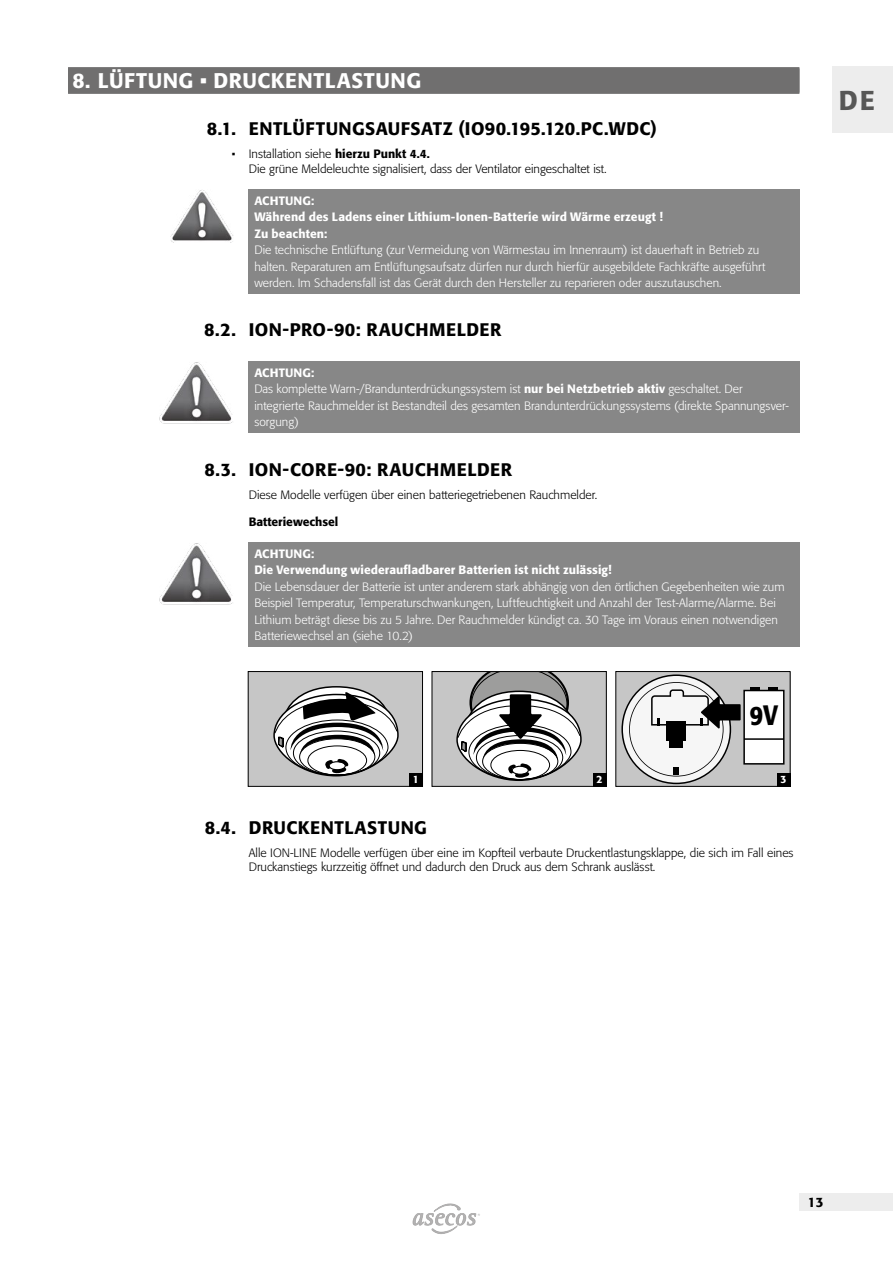
<style>
.page{position:relative;width:893px;height:1263px;background:#fff}
.page>*{position:absolute;margin:0;border:0;box-sizing:border-box;transform-origin:0 0}
.t1{font:500 condensed 27.75px "Formata Pro";color:#000}
.t2{font:500 27px "Formata Pro";color:#575756}
.t3{font:500 21px "Formata Pro";letter-spacing:.03em;color:#fff}
.t4{font:500 18px "Formata Pro";letter-spacing:.025em;color:#000}
.t5{font:500 13.5px "Formata Pro";color:#000}
.t6{font:300 12px/16.5px "Formata Pro";color:#fff}
.t7{font:300 12px/14.4px "Formata Pro";color:#000}
.t8{font:500 12px/16.5px "Formata Pro";letter-spacing:.005em;color:#fff}
.t9{font:500 12px "Formata Pro";color:#000}
.t10{font:500 10.5px "Formata Pro";color:#fff}
.s1{font-weight:500}
</style>
<div class="page">
<div style="left:799px;top:1194px;width:94px;height:17px;background:#ededed"></div>
<svg style="left:413px;top:1204px;width:67px;height:29px"></svg>
<div style="left:832px;top:67px;width:61px;height:66px;background:#ededed"></div>
<div style="left:68px;top:67px;width:731px;height:26px;background:#7f7e7e"></div>
<div style="left:68px;top:68px;width:731px;height:26px;background:#706f6f"></div>
<div style="left:248px;top:189px;width:551px;height:105px;background:#878787"></div>
<img style="left:171px;top:190px;width:62px;height:52px">
<div style="left:248px;top:361px;width:551px;height:72px;background:#878787"></div>
<img style="left:160px;top:362px;width:73px;height:62px">
<div style="left:248px;top:542px;width:551px;height:104px;background:#878787"></div>
<img style="left:160px;top:543px;width:73px;height:61px">
<div style="left:248px;top:671px;width:174px;height:115px;background:#c6c6c6"></div>
<svg style="left:273px;top:686px;width:126px;height:90px"></svg>
<div style="left:409px;top:773px;width:13px;height:13px;background:#000"></div>
<div style="left:248px;top:671px;width:175px;height:115px;border:1px solid #000"></div>
<div style="left:432px;top:671px;width:174px;height:115px;background:#c6c6c6"></div>
<svg style="left:456px;top:673px;width:126px;height:108px"></svg>
<div style="left:593px;top:773px;width:13px;height:13px;background:#000"></div>
<div style="left:432px;top:671px;width:174px;height:115px;border:1px solid #000"></div>
<div style="left:616px;top:672px;width:174px;height:114px;background:#c6c6c6"></div>
<svg style="left:621px;top:674px;width:164px;height:110px"></svg>
<div style="left:777px;top:773px;width:13px;height:13px;background:#000"></div>
<div style="left:616px;top:671px;width:174px;height:115px;border:1px solid #000"></div>
<h3 class="t3" style="left:72px;top:67px;width:350px">8. LÜFTUNG • DRUCKENTLASTUNG</h3>
<h3 class="t4" style="left:207px;top:117px;width:452px">8.1. ENTLÜFTUNGSAUFSATZ (IO90.195.120.PC.WDC)</h3>
<p class="t7" style="left:249px;top:147px;width:359px;text-indent:-17px">• Installation siehe <span class="s1">hierzu Punkt 4.4.<br></span>Die grüne Meldeleuchte signalisiert, dass der Ventilator eingeschaltet ist.</p>
<p class="t8" style="left:254px;top:192px;width:410px">ACHTUNG:<br>Während des Ladens einer Lithium-Ionen-Batterie wird Wärme erzeugt !<br>Zu beachten:</p>
<p class="t6" style="left:254px;top:242px;width:513px">Die technische Entlüftung (zur Vermeidung von Wärmestau im Innenraum) ist dauerhaft in Betrieb zu halten. Reparaturen am Entlüftungsaufsatz dürfen nur durch hierfür ausgebildete Fachkräfte ausgeführt werden. Im Schadensfall ist das Gerät durch den Hersteller zu reparieren oder auszutauschen.</p>
<h3 class="t4" style="left:204px;top:318px;width:299px">8.2. ION-PRO-90: RAUCHMELDER</h3>
<p class="t6" style="left:254px;top:364px;width:536px"><span class="s1">ACHTUNG:<br></span>Das komplette Warn-/Brandunterdrückungssystem ist <span class="s1">nur bei Netzbetrieb aktiv</span> geschaltet. Der integrierte Rauchmelder ist Bestandteil des gesamten Brandunterdrückungssystems (direkte Spannungsver&shy;sorgung)</p>
<h3 class="t4" style="left:205px;top:458px;width:309px">8.3. ION-CORE-90: RAUCHMELDER</h3>
<p class="t7" style="left:249px;top:487px;width:350px">Diese Modelle verfügen über einen batteriegetriebenen Rauchmelder.</p>
<p class="t9" style="left:249px;top:514px;width:91px">Batteriewechsel</p>
<p class="t8" style="left:254px;top:545px;width:359px">ACHTUNG:<br>Die Verwendung wiederaufladbarer Batterien ist nicht zulässig!</p>
<p class="t6" style="left:254px;top:578px;width:532px">Die Lebensdauer der Batterie ist unter anderem stark abhängig von den örtlichen Gegebenheiten wie zum Beispiel Temperatur, Temperaturschwankungen, Luftfeuchtigkeit und Anzahl der Test-Alarme/Alarme. Bei Lithium beträgt diese bis zu 5 Jahre. Der Rauchmelder kündigt ca. 30 Tage im Voraus einen notwendigen Batteriewechsel an (siehe 10.2)</p>
<p class="t10" style="left:413px;top:773px;width:8px">1</p>
<p class="t10" style="left:597px;top:773px;width:8px">2</p>
<h1 class="t1" style="left:750px;top:697px;width:30px">9V</h1>
<p class="t10" style="left:781px;top:773px;width:8px">3</p>
<h3 class="t4" style="left:205px;top:816px;width:224px">8.4. DRUCKENTLASTUNG</h3>
<p class="t7" style="left:249px;top:845px;width:546px">Alle ION-LINE Modelle verfügen über eine im Kopfteil verbaute Druckentlastungsklappe, die sich im Fall eines<br>Druckanstiegs kurzzeitig öffnet und dadurch den Druck aus dem Schrank auslässt.</p>
<h2 class="t2" style="left:839px;top:83px;width:38px">DE</h2>
<p class="t5" style="left:808px;top:1194px;width:17px">13</p>
</div>
